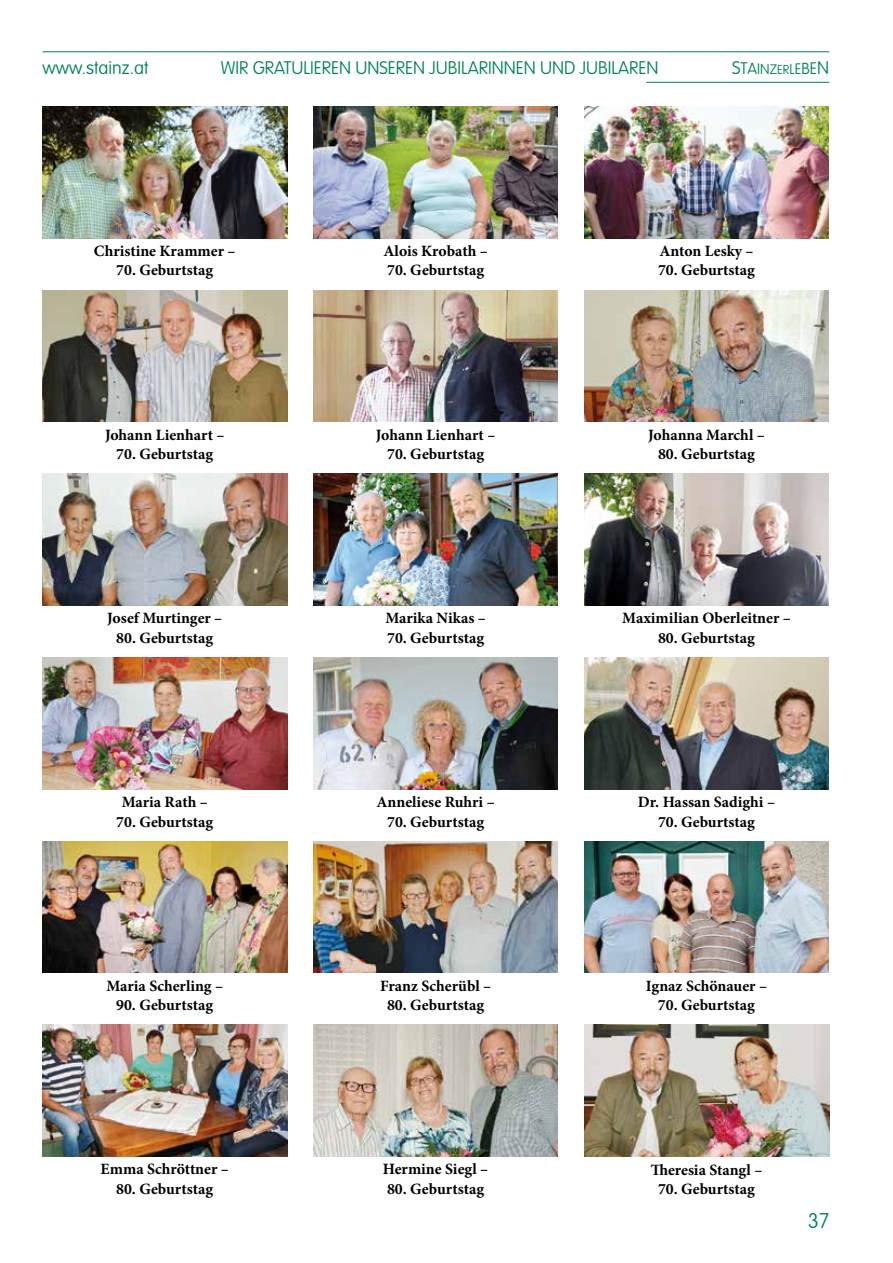
<style>
.page{position:relative;width:893px;height:1263px;background:#fff}
.page>*{position:absolute;margin:0;border:0;box-sizing:border-box;transform-origin:0 0}
.t1{font:100 21px "VAG Rounded";color:#008354}
.t2{font:100 18px "VAG Rounded";color:#008354}
.t3{font:700 15.75px "Minion Pro";color:#000}
.s1{font-size:16.5px}
.s2{font-size:15.75px}
.s3{font-size:15px}
.s4{font-size:14.25px}
.s5{font-size:13.5px}
.s6{font-size:12.75px}
</style>
<div class="page">
<img style="left:43px;top:106px;width:244px;height:132px">
<img style="left:313px;top:106px;width:245px;height:132px">
<img style="left:584px;top:106px;width:245px;height:132px">
<img style="left:43px;top:290px;width:244px;height:132px">
<img style="left:313px;top:290px;width:245px;height:132px">
<img style="left:584px;top:290px;width:245px;height:132px">
<img style="left:43px;top:474px;width:244px;height:131px">
<img style="left:313px;top:474px;width:245px;height:131px">
<img style="left:584px;top:474px;width:245px;height:131px">
<img style="left:43px;top:657px;width:244px;height:132px">
<img style="left:313px;top:658px;width:245px;height:131px">
<img style="left:584px;top:657px;width:245px;height:132px">
<img style="left:43px;top:841px;width:244px;height:132px">
<img style="left:313px;top:841px;width:245px;height:132px">
<img style="left:584px;top:841px;width:245px;height:132px">
<img style="left:43px;top:1025px;width:244px;height:132px">
<img style="left:313px;top:1025px;width:245px;height:132px">
<img style="left:584px;top:1025px;width:245px;height:132px">
<hr style="left:43px;top:51px;width:786px;height:1px;background:#008354">
<hr style="left:646px;top:82px;width:183px;height:1px;background:#008354">
<p class="t2" style="left:43px;top:57px;width:107px">WWW.STAINZ.AT</p>
<p class="t2" style="left:221px;top:57px;width:168px">WIR GRATU LIEREN UNSERE</p>
<p class="t2" style="left:413px;top:57px;width:176px">N JUBILARINNEN UND JUBI</p>
<p class="t2" style="left:611px;top:57px;width:48px">LARE N</p>
<p class="t2" style="left:732px;top:57px;width:99px">S<span class="s1">T</span><span class="s2">A</span><span class="s3">I</span><span class="s4">N</span><span class="s5">Z</span><span class="s6">ER</span><span class="s4">L</span><span class="s3">E</span><span class="s2">B</span><span class="s1">E</span>N</p>
<p class="t3" style="left:94px;top:240px;width:143px">Christine Krammer –</p>
<p class="t3" style="left:116px;top:259px;width:99px">70. Geburtstag</p>
<p class="t3" style="left:383px;top:240px;width:106px">Alois Krobath –</p>
<p class="t3" style="left:387px;top:259px;width:99px">70. Geburtstag</p>
<p class="t3" style="left:659px;top:240px;width:96px">Anton Lesky –</p>
<p class="t3" style="left:658px;top:259px;width:99px">70. Geburtstag</p>
<p class="t3" style="left:105px;top:423px;width:121px">Johann Lienhart –</p>
<p class="t3" style="left:116px;top:443px;width:99px">70. Geburtstag</p>
<p class="t3" style="left:376px;top:423px;width:121px">Johann Lienhart –</p>
<p class="t3" style="left:387px;top:443px;width:99px">70. Geburtstag</p>
<p class="t3" style="left:648px;top:423px;width:118px">Johanna Marchl –</p>
<p class="t3" style="left:658px;top:443px;width:99px">80. Geburtstag</p>
<p class="t3" style="left:107px;top:607px;width:117px">Josef Murtinger –</p>
<p class="t3" style="left:116px;top:627px;width:99px">80. Geburtstag</p>
<p class="t3" style="left:385px;top:607px;width:102px">Marika Nikas –</p>
<p class="t3" style="left:387px;top:627px;width:99px">70. Geburtstag</p>
<p class="t3" style="left:622px;top:607px;width:170px">Maximilian Oberleitner –</p>
<p class="t3" style="left:658px;top:627px;width:99px">80. Geburtstag</p>
<p class="t3" style="left:122px;top:791px;width:88px">Maria Rath –</p>
<p class="t3" style="left:116px;top:810px;width:99px">70. Geburtstag</p>
<p class="t3" style="left:377px;top:791px;width:120px">Anneliese Ruhri –</p>
<p class="t3" style="left:387px;top:810px;width:99px">70. Geburtstag</p>
<p class="t3" style="left:638px;top:791px;width:139px">Dr. Hassan Sadighi –</p>
<p class="t3" style="left:658px;top:810px;width:99px">70. Geburtstag</p>
<p class="t3" style="left:106px;top:975px;width:118px">Maria Scherling –</p>
<p class="t3" style="left:116px;top:994px;width:99px">90. Geburtstag</p>
<p class="t3" style="left:380px;top:975px;width:113px">Franz Scherübl –</p>
<p class="t3" style="left:387px;top:994px;width:99px">80. Geburtstag</p>
<p class="t3" style="left:646px;top:975px;width:123px">Ignaz Schönauer –</p>
<p class="t3" style="left:658px;top:994px;width:99px">70. Geburtstag</p>
<p class="t3" style="left:101px;top:1158px;width:130px">Emma Schröttner –</p>
<p class="t3" style="left:116px;top:1178px;width:99px">80. Geburtstag</p>
<p class="t3" style="left:383px;top:1158px;width:107px">Hermine Siegl –</p>
<p class="t3" style="left:387px;top:1178px;width:99px">80. Geburtstag</p>
<p class="t3" style="left:651px;top:1158px;width:113px">Theresia Stangl –</p>
<p class="t3" style="left:658px;top:1178px;width:99px">70. Geburtstag</p>
<h1 class="t1" style="left:808px;top:1209px;width:23px">37</h1>
</div>
